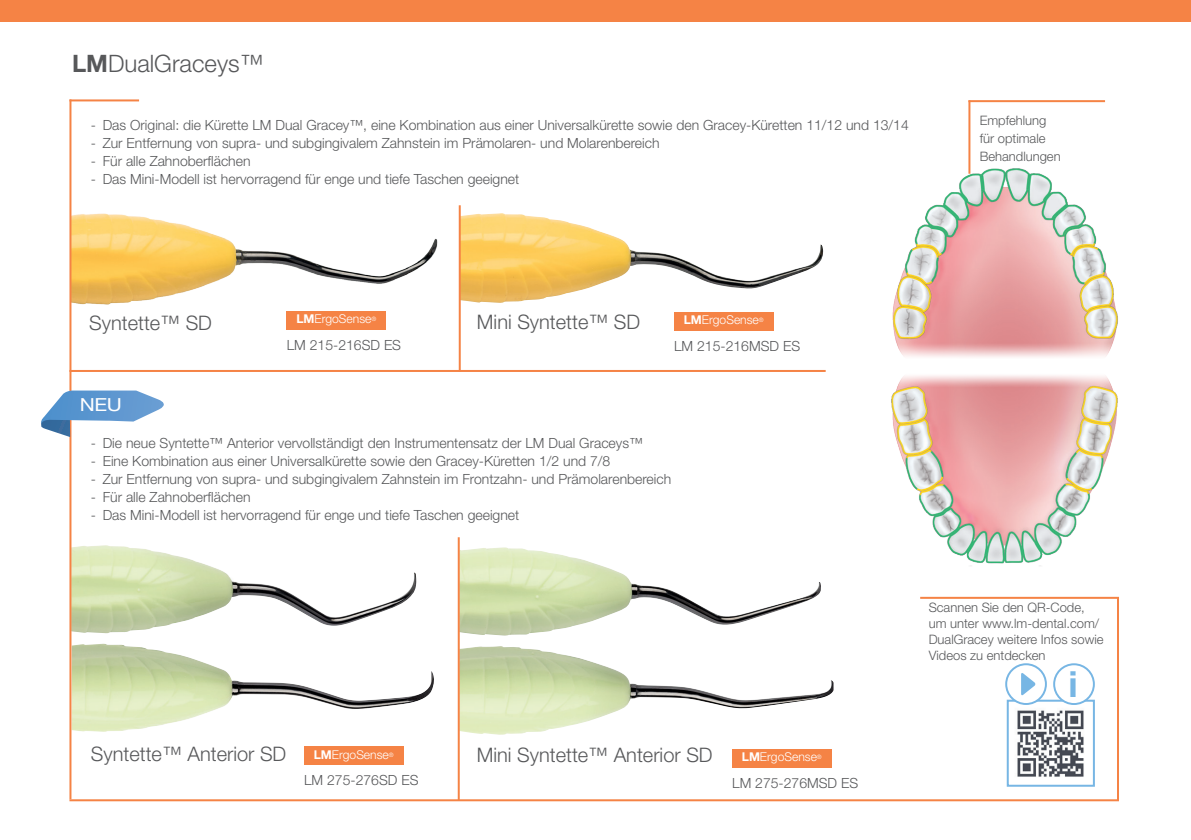
<style>
.page{position:relative;width:1191px;height:840px;background:#fff}
.page>*{position:absolute;margin:0;border:0;box-sizing:border-box;transform-origin:0 0}
.t1{font:700 36px "Helvetica Neue LT Pro";color:#77b6e4}
.t2{font:300 24px "Helvetica Neue LT Pro";color:#57585a}
.t3{font:300 20px "Helvetica Neue LT Pro";color:#57585a}
.t4{font:18px "Helvetica Neue LT Pro";color:#fff;scale:1.16 1}
.t5{font:300 14px "Helvetica Neue LT Pro";color:#57585a}
.t6{font:300 13px/16px "Helvetica Neue LT Pro";color:#57585a}
.t7{font:300 12.2px "Helvetica Neue LT Pro";color:#fff}
.s1{font-weight:700}
</style>
<div class="page">
<img style="left:71px;top:208px;width:388px;height:119px">
<img style="left:461px;top:213px;width:362px;height:90px">
<img style="left:71px;top:545px;width:346px;height:88px">
<img style="left:72px;top:643px;width:362px;height:88px">
<img style="left:460px;top:547px;width:361px;height:88px">
<img style="left:460px;top:646px;width:373px;height:88px">
<hr style="left:69px;top:370px;width:756px;height:2px;background:#f58345">
<hr style="left:69px;top:99px;width:70px;height:2px;background:#f58345">
<hr style="left:69px;top:99px;width:2px;height:699px;background:#f58345">
<div style="left:0;top:0;width:1191px;height:22px;background:#f58345"></div>
<div style="left:674px;top:312px;width:99px;height:18px;background:#f58345"></div>
<img style="left:1015px;top:702px;width:70px;height:75px">
<div style="left:1006px;top:699px;width:88px;height:87px;border:2px solid #77b6e4"></div>
<div style="left:1054px;top:664px;width:39px;height:39px;background:#fff;border-radius:50%"></div>
<div style="left:1053px;top:663px;width:41px;height:41px;border:2px solid #77b6e4;border-radius:50%"></div>
<div style="left:1006px;top:663px;width:40px;height:40px;background:#fff;border-radius:50%"></div>
<div style="left:1005px;top:663px;width:42px;height:41px;border:2px solid #77b6e4;border-radius:50%"></div>
<svg style="left:1021px;top:673px;width:14px;height:22px"></svg>
<hr style="left:69px;top:798px;width:1050px;height:2px;background:#f58345">
<div style="left:287px;top:311px;width:99px;height:18px;background:#f58345"></div>
<hr style="left:459px;top:205px;width:2px;height:166px;background:#f58345">
<div style="left:732px;top:748px;width:99px;height:19px;background:#f58345"></div>
<svg style="left:41px;top:390px;width:123px;height:47px"></svg>
<div style="left:304px;top:745px;width:99px;height:19px;background:#f58345"></div>
<hr style="left:458px;top:537px;width:2px;height:262px;background:#f58345">
<hr style="left:1117px;top:596px;width:2px;height:203px;background:#f58345">
<img style="left:891px;top:140px;width:227px;height:426px">
<hr style="left:968px;top:100px;width:137px;height:2px;background:#f58345">
<hr style="left:968px;top:100px;width:2px;height:74px;background:#f58345">
<hr style="left:920px;top:596px;width:197px;height:2px;background:#f58345">
<h2 class="t2" style="left:72px;top:49px;width:193px"><span class="s1">LM</span>DualGraceys™</h2>
<p class="t5" style="left:91px;top:116px;width:819px">- Das Original: die Kürette LM Dual Gracey™, eine Kombination aus einer Universalkürette sowie den Gracey-Küretten 11/12 und 13/14</p>
<p class="t5" style="left:91px;top:134px;width:570px">- Zur Entfernung von supra- und subgingivalem Zahnstein im Prämolaren- und Molarenbereich</p>
<p class="t5" style="left:91px;top:152px;width:161px">- Für alle Zahnoberflächen</p>
<p class="t5" style="left:91px;top:170px;width:430px">- Das Mini-Modell ist hervorragend für enge und tiefe Taschen geeignet</p>
<p class="t6" style="left:979px;top:111px;width:82px;line-height:18px">Empfehlung für optimale<br>Behandlungen</p>
<h3 class="t3" style="left:89px;top:310px;width:124px">Syntette™ SD</h3>
<p class="t4" style="left:80px;top:393px;width:38px">NEU</p>
<p class="t7" style="left:296px;top:311px;width:81px"><span class="s1">LM</span>ErgoSense<sup>®</sup></p>
<p class="t5" style="left:287px;top:336px;width:116px">LM 215-216SD ES</p>
<h3 class="t3" style="left:477px;top:310px;width:165px">Mini Syntette™ SD</h3>
<p class="t7" style="left:684px;top:312px;width:81px"><span class="s1">LM</span>ErgoSense<sup>®</sup></p>
<p class="t5" style="left:674px;top:337px;width:128px">LM 215-216MSD ES</p>
<p class="t5" style="left:91px;top:434px;width:554px">- Die neue Syntette™ Anterior vervollständigt den Instrumentensatz der LM Dual Graceys™</p>
<p class="t5" style="left:91px;top:452px;width:521px">- Eine Kombination aus einer Universalkürette sowie den Gracey-Küretten 1/2 und 7/8</p>
<p class="t5" style="left:91px;top:470px;width:582px">- Zur Entfernung von supra- und subgingivalem Zahnstein im Frontzahn- und Prämolarenbereich</p>
<p class="t5" style="left:91px;top:488px;width:161px">- Für alle Zahnoberflächen</p>
<p class="t5" style="left:91px;top:506px;width:430px">- Das Mini-Modell ist hervorragend für enge und tiefe Taschen geeignet</p>
<h3 class="t3" style="left:91px;top:741px;width:197px">Syntette™ Anterior SD</h3>
<p class="t7" style="left:314px;top:746px;width:81px"><span class="s1">LM</span>ErgoSense<sup>®</sup></p>
<p class="t5" style="left:304px;top:771px;width:116px">LM 275-276SD ES</p>
<h3 class="t3" style="left:477px;top:742px;width:237px">Mini Syntette™ Anterior SD</h3>
<p class="t7" style="left:742px;top:748px;width:81px"><span class="s1">LM</span>ErgoSense<sup>®</sup></p>
<p class="t5" style="left:732px;top:774px;width:128px">LM 275-276MSD ES</p>
<p class="t6" style="left:928px;top:598px;width:176px">Scannen Sie den QR-Code, um unter www.lm-dental.com/<br>DualGracey weitere Infos sowie<br>Videos zu entdecken</p>
<h1 class="t1" style="left:1068px;top:661px;width:11px">i</h1>
</div>
